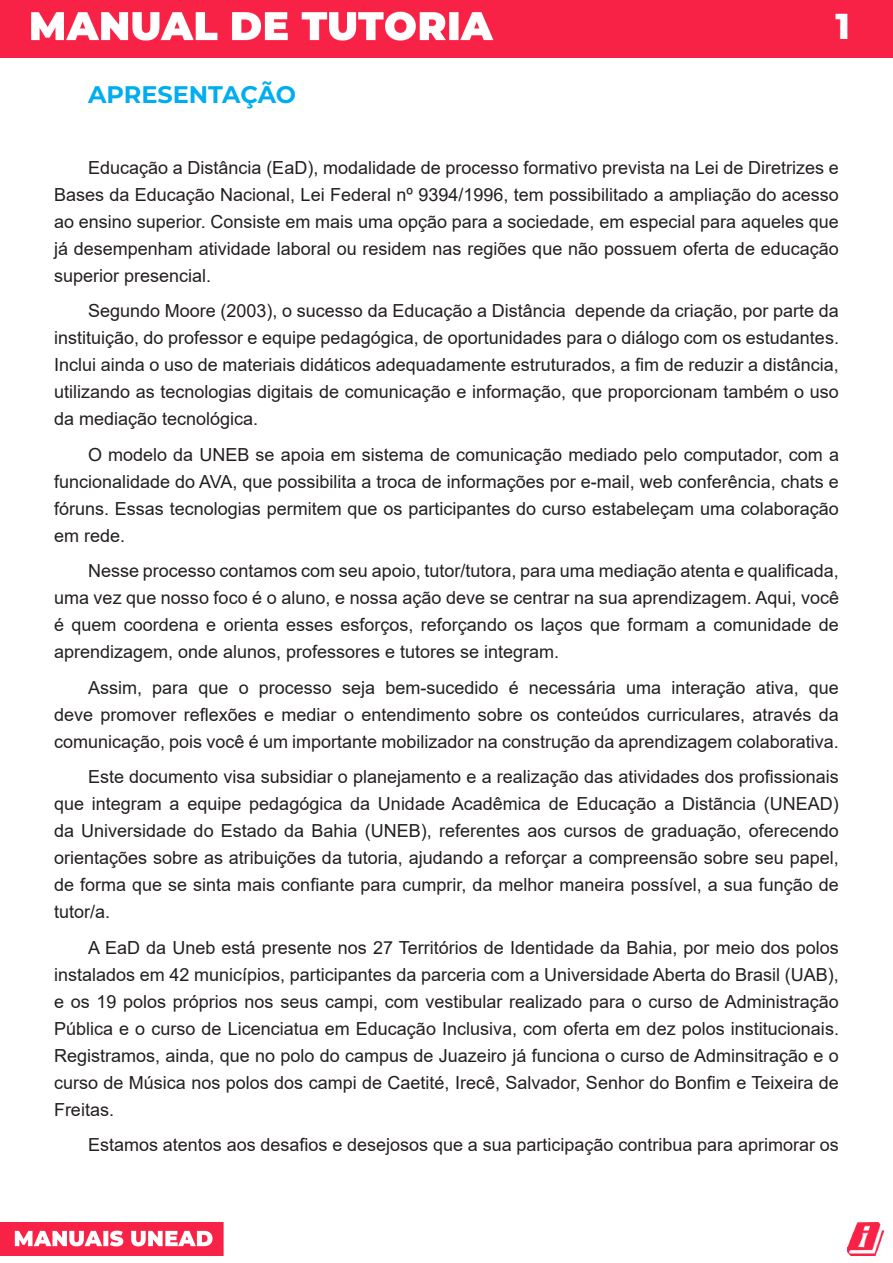
<style>
.page{position:relative;width:893px;height:1263px;background:#fff}
.page>*{position:absolute;margin:0;border:0;box-sizing:border-box;transform-origin:0 0}
.t1{font:800 36px "Montserrat";color:#fff}
.t2{font:700 24px "Montserrat";color:#00aeef}
.t3{font:18px/27px "Arial";color:#241f1f;text-align:justify}
</style>
<div class="page">
<img style="left:0;top:0;width:893px;height:57px">
<img style="left:0;top:1223px;width:224px;height:32px">
<img style="left:847px;top:1223px;width:36px;height:32px">
<h2 class="t2" style="left:88px;top:77px;width:210px">APRESENTAÇÃO</h2>
<h1 class="t1" style="left:836px;top:0;width:16px">1</h1>
<p class="t3" style="left:54px;top:154px;width:786px;text-indent:34px">Educação a Distância (EaD), modalidade de processo formativo prevista na Lei de Diretrizes e Bases da Educação Nacional, Lei Federal nº 9394/1996, tem possibilitado a ampliação do acesso ao ensino superior. Consiste em mais uma opção para a sociedade, em especial para aqueles que já desempenham atividade laboral ou residem nas regiões que não possuem oferta de educação superior presencial.</p>
<p class="t3" style="left:54px;top:297px;width:786px;text-indent:34px">Segundo Moore (2003), o sucesso da Educação a Distância depende da criação, por parte da instituição, do professor e equipe pedagógica, de oportunidades para o diálogo com os estudantes.<br>Inclui ainda o uso de materiais didáticos adequadamente estruturados, a fim de reduzir a distância, utilizando as tecnologias digitais de comunicação e informação, que proporcionam também o uso da mediação tecnológica.</p>
<p class="t3" style="left:54px;top:441px;width:786px;text-indent:34px">O modelo da UNEB se apoia em sistema de comunicação mediado pelo computador, com a funcionalidade do AVA, que possibilita a troca de informações por e-mail, web conferência, chats e fóruns. Essas tecnologias permitem que os participantes do curso estabeleçam uma colaboração em rede.</p>
<p class="t3" style="left:54px;top:557px;width:786px;text-indent:34px">Nesse processo contamos com seu apoio, tutor/tutora, para uma mediação atenta e qualificada, uma vez que nosso foco é o aluno, e nossa ação deve se centrar na sua aprendizagem. Aqui, você é quem coordena e orienta esses esforços, reforçando os laços que formam a comunidade de aprendizagem, onde alunos, professores e tutores se integram.</p>
<p class="t3" style="left:54px;top:674px;width:786px;text-indent:34px">Assim, para que o processo seja bem-sucedido é necessária uma interação ativa, que deve promover reflexões e mediar o entendimento sobre os conteúdos curriculares, através da comunicação, pois você é um importante mobilizador na construção da aprendizagem colaborativa.</p>
<p class="t3" style="left:54px;top:763px;width:786px;text-indent:34px">Este documento visa subsidiar o planejamento e a realização das atividades dos profissionais que integram a equipe pedagógica da Unidade Acadêmica de Educação a Distãncia (UNEAD) da Universidade do Estado da Bahia (UNEB), referentes aos cursos de graduação, oferecendo orientações sobre as atribuições da tutoria, ajudando a reforçar a compreensão sobre seu papel, de forma que se sinta mais confiante para cumprir, da melhor maneira possível, a sua função de tutor/a.</p>
<p class="t3" style="left:54px;top:934px;width:786px;text-indent:34px">A EaD da Uneb está presente nos 27 Territórios de Identidade da Bahia, por meio dos polos instalados em 42 municípios, participantes da parceria com a Universidade Aberta do Brasil (UAB), e os 19 polos próprios nos seus campi, com vestibular realizado para o curso de Administração Pública e o curso de Licenciatua em Educação Inclusiva, com oferta em dez polos institucionais.<br>Registramos, ainda, que no polo do campus de Juazeiro já funciona o curso de Adminsitração e o curso de Música nos polos dos campi de Caetité, Irecê, Salvador, Senhor do Bonfim e Teixeira de Freitas.</p>
<p class="t3" style="left:88px;top:1131px;width:752px">Estamos atentos aos desafios e desejosos que a sua participação contribua para aprimorar os</p>
</div>
